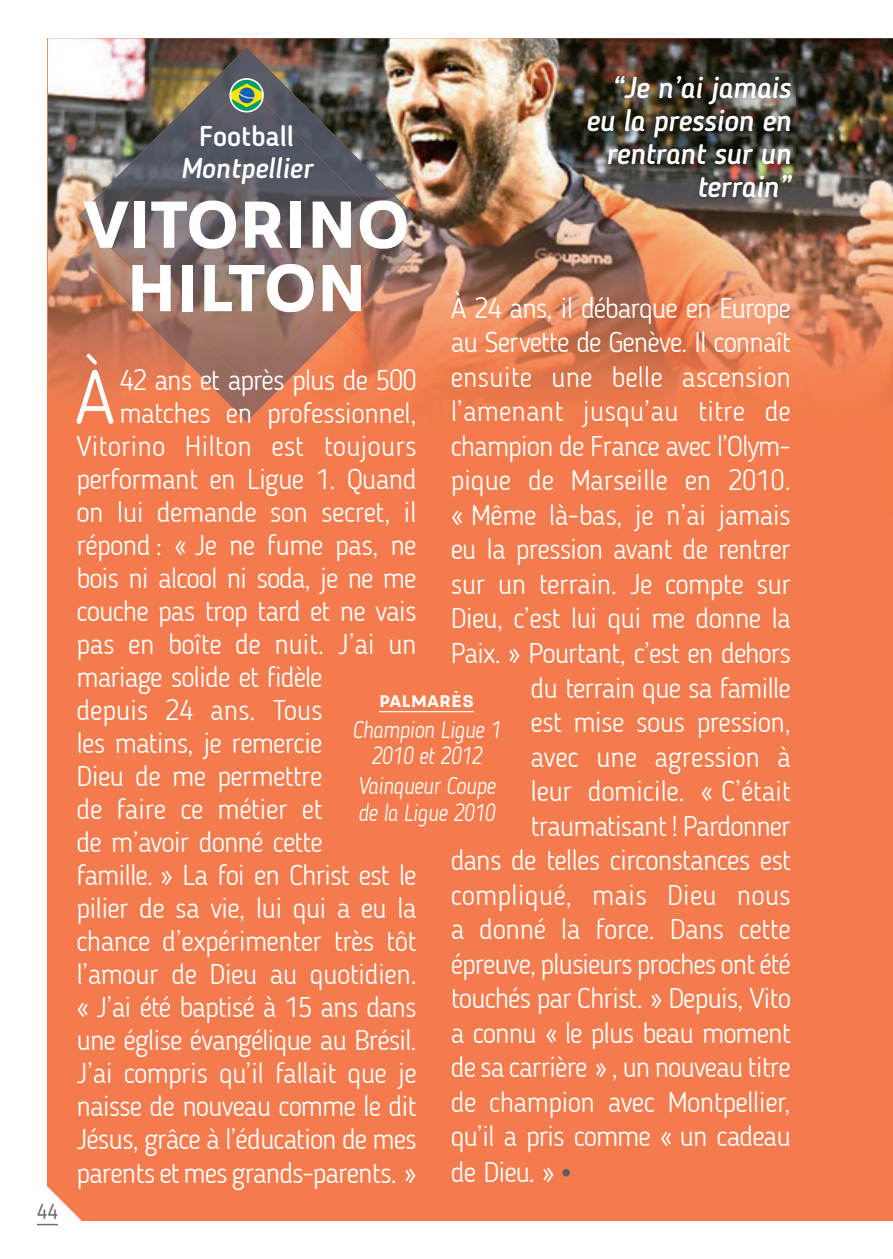
<style>
.page{position:relative;width:893px;height:1259px;background:#fff}
.page>*{position:absolute;margin:0;border:0;box-sizing:border-box;transform-origin:0 0}
.t1{font:300 74.7px "Blogger Sans";color:#fff}
.t2{font:66px/63.3px "Velodroma Basic";letter-spacing:-.025em;color:#fff;text-align:center}
.t3{font:italic 500 30px/33px "Blogger Sans";letter-spacing:-.015em;color:#fff;text-align:right}
.t4{font:300 28.5px "Blogger Sans";letter-spacing:-.03em;color:#fff}
.t5{font:300 28.5px "Blogger Sans";color:#fff}
.t6{font:300 28.5px "Blogger Sans";letter-spacing:-.005em;color:#fff}
.t7{font:300 28.5px "Blogger Sans";letter-spacing:.005em;color:#fff}
.t8{font:300 28.5px "Blogger Sans";letter-spacing:-.01em;color:#fff}
.t9{font:italic 500 28.5px "Blogger Sans";color:#fff}
.t10{font:500 28.5px "Blogger Sans";color:#fff}
.t11{font:italic 300 24px/26.4px "Blogger Sans";letter-spacing:-.02em;color:#fff;text-align:center;scale:.9 1}
.t12{font:21px "Blogger Sans";color:#6c6d70}
.t13{font:16.8px "Velodroma Basic";color:#fff}
</style>
<div class="page">
<div style="left:48px;top:38px;width:845px;height:1182px;background:#f47b4d"></div>
<img style="left:48px;top:38px;width:845px;height:384px">
<img style="left:584px;top:73px;width:212px;height:128px">
<img style="left:78px;top:47px;width:337px;height:374px">
<img style="left:97px;top:84px;width:300px;height:300px">
<div style="left:230px;top:79px;width:33px;height:33px;background:#fff;border-radius:50%"></div>
<svg style="left:230px;top:80px;width:33px;height:31px"></svg>
<svg style="left:230px;top:84px;width:33px;height:23px"></svg>
<div style="left:229px;top:78px;width:35px;height:34px;border:2px solid #fff;border-radius:50%"></div>
<div style="left:562px;top:1169px;width:8px;height:7px;background:#5e5b65;border-radius:4px"></div>
<hr style="left:379px;top:711px;width:95px;height:1px;background:#fff">
<svg style="left:37px;top:1186px;width:44px;height:40px"></svg>
<hr style="left:37px;top:1223px;width:21px;height:2px;background:#6c6d70">
<p class="t12" style="left:37px;top:1199px;width:22px">44</p>
<p class="t3" style="left:586px;top:71px;width:207px">“Je n’ai jamais eu la pression en rentrant sur un terrain”</p>
<p class="t10" style="left:199px;top:119px;width:96px">Football</p>
<p class="t9" style="left:181px;top:151px;width:133px">Montpellier</p>
<h2 class="t2" style="left:83px;top:193px;width:330px">VITORINO<br>HILTON</h2>
<p class="t4" style="left:451px;top:291px;width:342px">À 24 ans, il débarque en Europe</p>
<p class="t4" style="left:451px;top:325px;width:342px">au Servette de Genève. Il connaît</p>
<p class="t5" style="left:451px;top:360px;width:342px">ensuite une belle ascension</p>
<p class="t5" style="left:451px;top:394px;width:342px">l’amenant jusqu’au titre de</p>
<p class="t4" style="left:451px;top:429px;width:342px">champion de France avec l’Olym-</p>
<p class="t6" style="left:451px;top:463px;width:342px">pique de Marseille en 2010.</p>
<p class="t4" style="left:451px;top:498px;width:342px">« Même là-bas, je n’ai jamais</p>
<p class="t4" style="left:451px;top:532px;width:342px">eu la pression avant de rentrer</p>
<p class="t4" style="left:451px;top:567px;width:342px">sur un terrain. Je compte sur</p>
<p class="t4" style="left:451px;top:601px;width:342px">Dieu, c’est lui qui me donne la</p>
<p class="t4" style="left:451px;top:636px;width:342px">Paix. » Pourtant, c’est en dehors</p>
<p class="t4" style="left:530px;top:670px;width:262px">du terrain que sa famille</p>
<p class="t4" style="left:530px;top:705px;width:262px">est mise sous pression,</p>
<p class="t6" style="left:530px;top:739px;width:262px">avec une agression à</p>
<p class="t8" style="left:530px;top:774px;width:262px">leur domicile. « C’était</p>
<p class="t4" style="left:530px;top:808px;width:262px">traumatisant ! Pardonner</p>
<p class="t4" style="left:451px;top:843px;width:342px">dans de telles circonstances est</p>
<p class="t7" style="left:451px;top:877px;width:342px">compliqué, mais Dieu nous</p>
<p class="t4" style="left:451px;top:912px;width:342px">a donné la force. Dans cette</p>
<p class="t4" style="left:451px;top:946px;width:342px">épreuve, plusieurs proches ont été</p>
<p class="t4" style="left:451px;top:981px;width:342px">touchés par Christ. » Depuis, Vito</p>
<p class="t4" style="left:451px;top:1016px;width:342px">a connu « le plus beau moment</p>
<p class="t4" style="left:451px;top:1050px;width:342px">de sa carrière » , un nouveau titre</p>
<p class="t4" style="left:451px;top:1085px;width:342px">de champion avec Montpellier,</p>
<p class="t4" style="left:451px;top:1119px;width:342px">qu’il a pris comme « un cadeau</p>
<p class="t4" style="left:451px;top:1155px;width:106px">de Dieu. »</p>
<h1 class="t1" style="left:74px;top:352px;width:42px">À</h1>
<p class="t4" style="left:119px;top:363px;width:299px">42 ans et après plus de 500</p>
<p class="t4" style="left:119px;top:396px;width:299px">matches en professionnel,</p>
<p class="t5" style="left:77px;top:429px;width:342px">Vitorino Hilton est toujours</p>
<p class="t4" style="left:77px;top:462px;width:342px">performant en Ligue 1. Quand</p>
<p class="t4" style="left:77px;top:495px;width:342px">on lui demande son secret, il</p>
<p class="t4" style="left:77px;top:528px;width:342px">répond : « Je ne fume pas, ne</p>
<p class="t4" style="left:77px;top:561px;width:341px">bois ni alcool ni soda, je ne me</p>
<p class="t4" style="left:77px;top:594px;width:342px">couche pas trop tard et ne vais</p>
<p class="t4" style="left:77px;top:627px;width:342px">pas en boîte de nuit. J’ai un</p>
<p class="t4" style="left:77px;top:660px;width:248px">mariage solide et fidèle</p>
<p class="t6" style="left:77px;top:693px;width:248px">depuis 24 ans. Tous</p>
<p class="t4" style="left:77px;top:726px;width:248px">les matins, je remercie</p>
<p class="t4" style="left:77px;top:759px;width:248px">Dieu de me permettre</p>
<p class="t4" style="left:77px;top:792px;width:248px">de faire ce métier et</p>
<p class="t4" style="left:77px;top:825px;width:248px">de m’avoir donné cette</p>
<p class="t4" style="left:77px;top:858px;width:342px">famille. » La foi en Christ est le</p>
<p class="t4" style="left:77px;top:891px;width:341px">pilier de sa vie, lui qui a eu la</p>
<p class="t4" style="left:77px;top:924px;width:341px">chance d’expérimenter très tôt</p>
<p class="t4" style="left:77px;top:957px;width:342px">l’amour de Dieu au quotidien.</p>
<p class="t4" style="left:77px;top:990px;width:342px">« J’ai été baptisé à 15 ans dans</p>
<p class="t4" style="left:77px;top:1023px;width:342px">une église évangélique au Brésil.</p>
<p class="t4" style="left:77px;top:1056px;width:342px">J’ai compris qu’il fallait que je</p>
<p class="t4" style="left:77px;top:1089px;width:342px">naisse de nouveau comme le dit</p>
<p class="t4" style="left:77px;top:1122px;width:342px">Jésus, grâce à l’éducation de mes</p>
<p class="t4" style="left:77px;top:1155px;width:342px">parents et mes grands-parents. »</p>
<p class="t13" style="left:379px;top:693px;width:97px">PALMARES</p>
<p class="t11" style="left:352px;top:716px;width:166px">Champion Ligue 1<br>2010 et 2012</p>
<p class="t11" style="left:358px;top:773px;width:154px;text-align:left">Vainqueur Coupe de la Ligue 2010</p>
</div>
